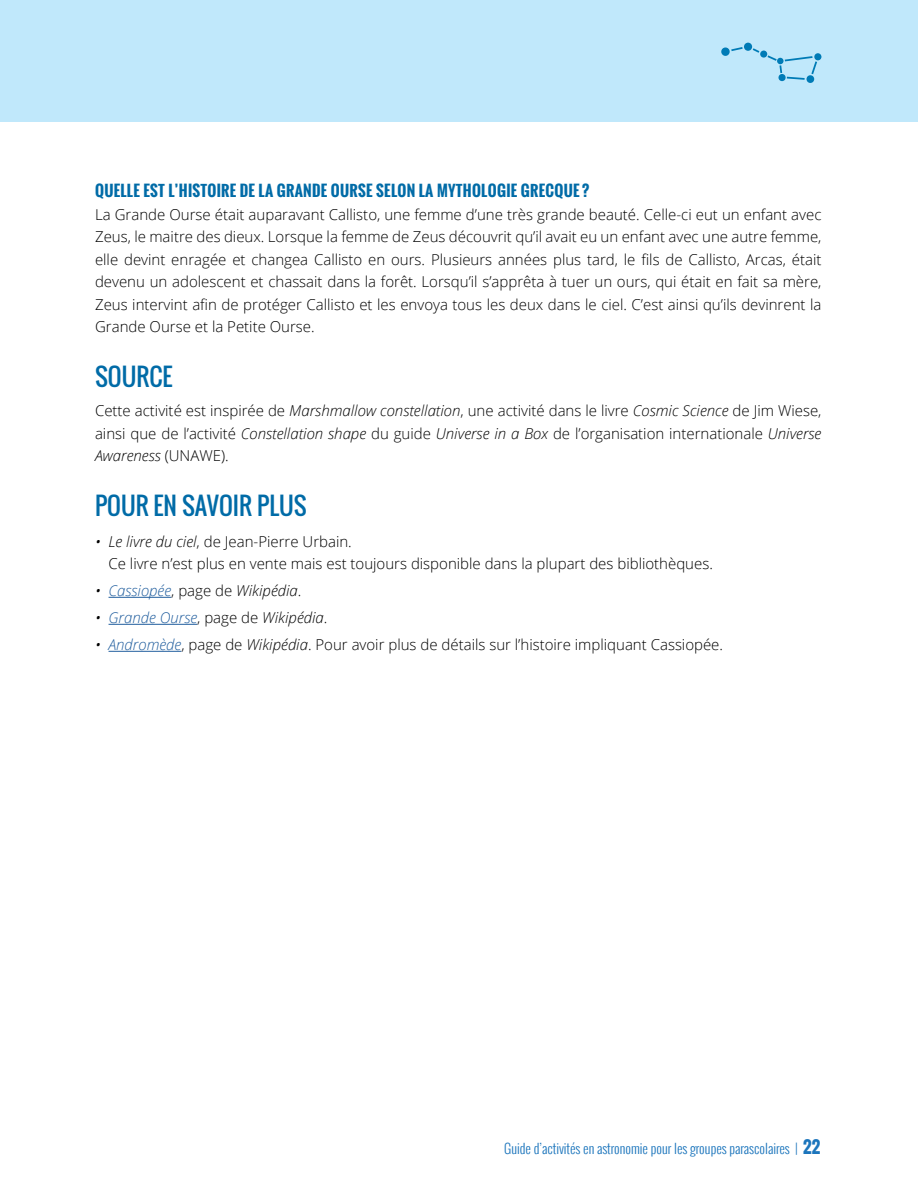
<style>
.page{position:relative;width:918px;height:1188px;background:#fff}
.page>*{position:absolute;margin:0;border:0;box-sizing:border-box;transform-origin:0 0}
.t1{font:24px "Oswald";color:#006ba7}
.t2{font:300 15px/22.5px "Open Sans";color:#000;text-align:justify}
.t3{font:700 15px "Oswald";letter-spacing:.02em;color:#006ba7}
.t4{font:italic 300 15px "Open Sans";color:#215e9e}
.t5{font:italic 300 15px "Open Sans";color:#000}
.t6{font:300 13.5px "Oswald";color:#1c75bc}
.s1{font-style:italic}
.s2{color:#215e9e}
.s3{font-style:normal}
.s4{color:#000}
.s5{font-style:normal;color:#000}
.s6{font-style:italic;color:#215e9e}
.s7{font-weight:700;font-size:16.5px}
</style>
<div class="page">
<div style="left:0;top:0;width:918px;height:122px;background:#c0e8fb"></div>
<div style="left:721px;top:47px;width:9px;height:9px;background:#007bb6;border-radius:50%"></div>
<div style="left:744px;top:43px;width:8px;height:8px;background:#007bb6;border-radius:50%"></div>
<div style="left:807px;top:75px;width:7px;height:8px;background:#007bb6;border-radius:50%"></div>
<div style="left:814px;top:53px;width:7px;height:7px;background:#007bb6;border-radius:50%"></div>
<div style="left:760px;top:51px;width:7px;height:7px;background:#007bb6;border-radius:50%"></div>
<svg style="left:731px;top:47px;width:12px;height:4px"></svg>
<svg style="left:768px;top:55px;width:49px;height:25px"></svg>
<svg style="left:753px;top:48px;width:6px;height:5px"></svg>
<hr style="left:109px;top:597px;width:62px;height:1px;background:#215e9e">
<hr style="left:109px;top:624px;width:88px;height:1px;background:#215e9e">
<hr style="left:109px;top:651px;width:72px;height:1px;background:#215e9e">
<p class="t3" style="left:95px;top:179px;width:496px">QUELLE EST L’HISTOIRE DE LA GRANDE OURSE SELON LA MYTHOLOGIE GRECQUE ?</p>
<p class="t2" style="left:95px;top:203px;width:728px">La Grande Ourse était auparavant Callisto, une femme d’une très grande beauté. Celle-ci eut un enfant avec Zeus, le maitre des dieux. Lorsque la femme de Zeus découvrit qu’il avait eu un enfant avec une autre femme, elle devint enragée et changea Callisto en ours. Plusieurs années plus tard, le fils de Callisto, Arcas, était devenu un adolescent et chassait dans la forêt. Lorsqu’il s’apprêta à tuer un ours, qui était en fait sa mère, Zeus intervint afin de protéger Callisto et les envoya tous les deux dans le ciel. C’est ainsi qu’ils devinrent la Grande Ourse et la Petite Ourse.</p>
<h1 class="t1" style="left:95px;top:359px;width:79px">SOURCE</h1>
<p class="t2" style="left:95px;top:399px;width:728px">Cette activité est inspirée de <span class="s1">Marshmallow constellation</span>, une activité dans le livre <span class="s1">Cosmic Science</span> de Jim Wiese, ainsi que de l’activité <span class="s1">Constellation shape</span> du guide <span class="s1">Universe in a Box</span> de l’organisation internationale <span class="s1">Universe Awareness</span> (UNAWE).</p>
<h1 class="t1" style="left:95px;top:488px;width:213px">POUR EN SAVOIR PLUS</h1>
<p class="t2" style="left:109px;top:530px;width:606px;text-indent:-14px"><span class="s1">• Le livre du ciel</span>, de Jean-Pierre Urbain.<br>Ce livre n’est plus en vente mais est toujours disponible dans la plupart des bibliothèques.</p>
<p class="t5" style="left:95px;top:580px;width:208px">• <span class="s2">Cassiopée</span><span class="s3">, page de</span> Wikipédia<span class="s3">.</span></p>
<p class="t4" style="left:95px;top:607px;width:234px"><span class="s4">•</span> Grande Ourse<span class="s5">, page de</span> <span class="s4">Wikipédia</span><span class="s5">.</span></p>
<p class="t2" style="left:95px;top:633px;width:630px"><span class="s1">•</span> <span class="s6">Andromède</span>, page de <span class="s1">Wikipédia</span>. Pour avoir plus de détails sur l’histoire impliquant Cassiopée.</p>
<p class="t6" style="left:504px;top:1138px;width:318px">Guide d’activités en astronomie pour les groupes parascolaires | <span class="s7">22</span></p>
</div>
